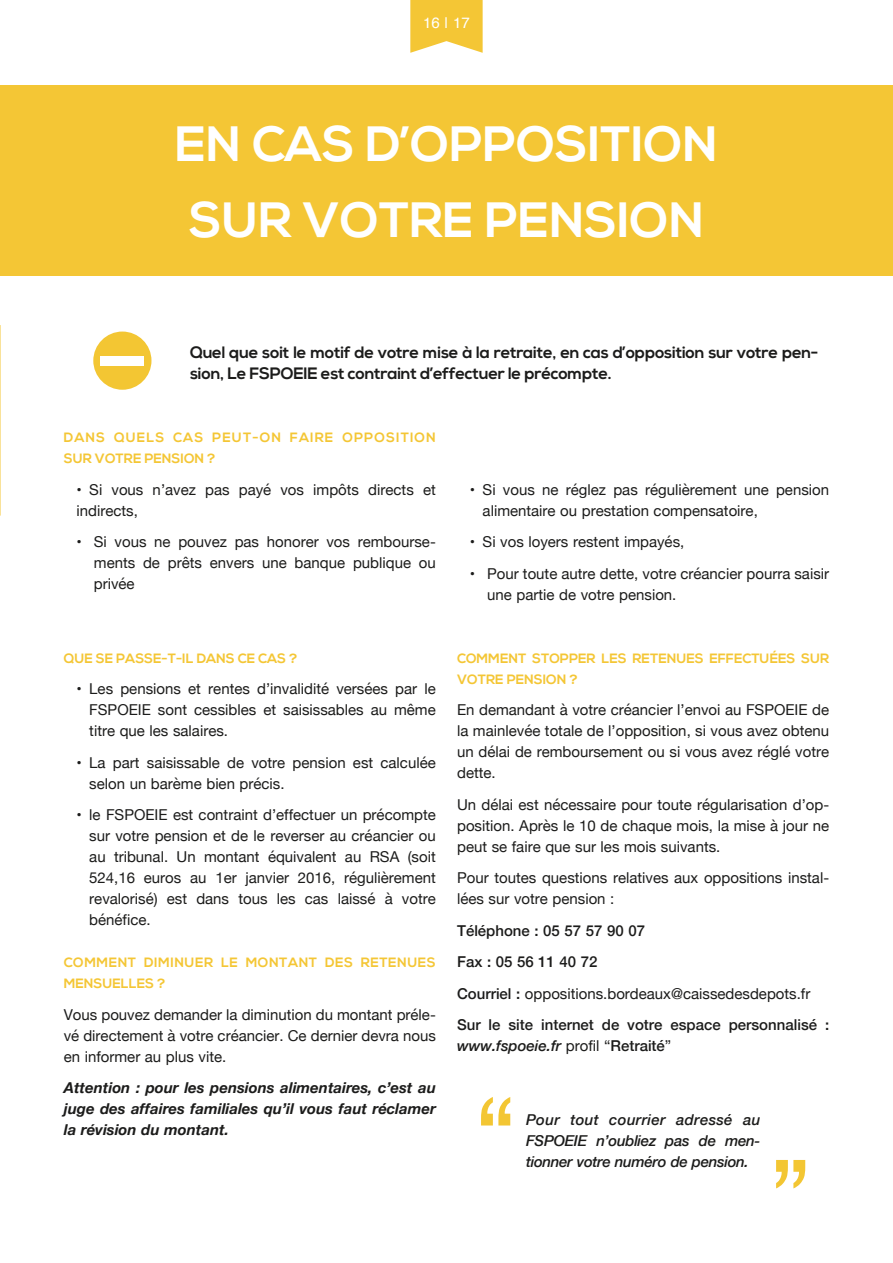
<style>
.page{position:relative;width:893px;height:1263px;background:#fff}
.page>*{position:absolute;margin:0;border:0;box-sizing:border-box;transform-origin:0 0}
.t1{font:700 49.5px/76.1px "Nexa";color:#fff}
.t2{font:700 16.5px/21px "Nexa";letter-spacing:-.015em;color:#1c1c1b}
.t3{font:15px/21px "Helvetica Neue";color:#1c1c1b;text-align:justify}
.t4{font:500 15px/31.5px "Helvetica Neue";color:#1c1c1b}
.t5{font:italic 700 15px/21px "Helvetica Neue";color:#1c1c1b;text-align:justify}
.t6{font:italic 500 15px/21px "Helvetica Neue";letter-spacing:-.02em;color:#1c1c1b;text-align:justify}
.t7{font:italic 500 15px "Helvetica Neue";color:#1c1c1b}
.t8{font:15px "Helvetica";color:#fff}
.t9{font:700 13.5px/21px "Nexa";color:#f4c635}
.t10{font:700 13.5px/21px "Nexa";letter-spacing:.08em;color:#f4c635}
.t11{font:700 13.5px/21px "Nexa";letter-spacing:.04em;color:#f4c635}
.s1{font-weight:400}
.s2{font-weight:400;font-style:normal}
.s3{font-style:normal}
</style>
<div class="page">
<div style="left:0;top:85px;width:893px;height:191px;background:#f4c635"></div>
<svg style="left:410px;top:0;width:73px;height:53px;background:#f5cc4d"></svg>
<img style="left:0;top:0;width:1px;height:484px">
<div style="left:93px;top:332px;width:58px;height:58px;background:#f3c633;border-radius:50%"></div>
<div style="left:101px;top:356px;width:43px;height:10px;background:#fff"></div>
<svg style="left:481px;top:1097px;width:29px;height:28px"></svg>
<svg style="left:776px;top:1160px;width:29px;height:28px"></svg>
<p class="t8" style="left:423px;top:17px;width:48px">16 | 17</p>
<h1 class="t1" style="left:175px;top:108px;width:544px">EN CAS D’OPPOSITION<br>SUR VOTRE PENSION</h1>
<p class="t2" style="left:190px;top:343px;width:630px">Quel que soit le motif de votre mise à la retraite, en cas d’opposition sur votre pen&shy;sion, Le FSPOEIE est contraint d’effectuer le précompte.</p>
<p class="t10" style="left:64px;top:427px;width:374px">DANS QUELS CAS PEUT-ON FAIRE OPPOSITION<br>SUR VOTRE PENSION ?</p>
<p class="t3" style="left:77px;top:480px;width:361px">• Si vous n’avez pas payé vos impôts directs et indirects,</p>
<p class="t3" style="left:94px;top:532px;width:343px;text-indent:-17px">• Si vous ne pouvez pas honorer vos rembourse&shy;ments de prêts envers une banque publique ou privée</p>
<p class="t9" style="left:64px;top:648px;width:235px">QUE SE PASSE-T-IL DANS CE CAS ?</p>
<p class="t3" style="left:89px;top:679px;width:348px;text-indent:-13px">• Les pensions et rentes d’invalidité versées par le FSPOEIE sont cessibles et saisissables au même titre que les salaires.</p>
<p class="t3" style="left:89px;top:753px;width:348px;text-indent:-13px">• La part saisissable de votre pension est calculée selon un barème bien précis.</p>
<p class="t3" style="left:89px;top:805px;width:348px;text-indent:-13px">• le FSPOEIE est contraint d’effectuer un précompte sur votre pension et de le reverser au créancier ou au tribunal. Un montant équivalent au RSA (soit 524,16 euros au 1er janvier 2016, régulièrement revalorisé) est dans tous les cas laissé à votre bénéfice.</p>
<p class="t11" style="left:64px;top:952px;width:374px">COMMENT DIMINUER LE MONTANT DES RETENUES<br>MENSUELLES ?</p>
<p class="t3" style="left:64px;top:1005px;width:374px">Vous pouvez demander la diminution du montant préle&shy;vé directement à votre créancier. Ce dernier devra nous en informer au plus vite.</p>
<p class="t5" style="left:64px;top:1079px;width:374px">Attention : pour les pensions alimentaires, c’est au juge des affaires familiales qu’il vous faut réclamer la révision du montant.</p>
<p class="t3" style="left:483px;top:480px;width:348px;text-indent:-13px">• Si vous ne réglez pas régulièrement une pension alimentaire ou prestation compensatoire,</p>
<p class="t3" style="left:470px;top:532px;width:216px">• Si vos loyers restent impayés,</p>
<p class="t3" style="left:487px;top:564px;width:343px;text-indent:-17px">• Pour toute autre dette, votre créancier pourra saisir une partie de votre pension.</p>
<p class="t9" style="left:457px;top:648px;width:374px">COMMENT STOPPER LES RETENUES EFFECTUÉES SUR<br>VOTRE PENSION ?</p>
<p class="t3" style="left:457px;top:700px;width:374px">En demandant à votre créancier l’envoi au FSPOEIE de la mainlevée totale de l’opposition, si vous avez obtenu un délai de remboursement ou si vous avez réglé votre dette.</p>
<p class="t3" style="left:457px;top:795px;width:374px">Un délai est nécessaire pour toute régularisation d’op&shy;position. Après le 10 de chaque mois, la mise à jour ne peut se faire que sur les mois suivants.</p>
<p class="t3" style="left:457px;top:868px;width:374px">Pour toutes questions relatives aux oppositions instal&shy;lées sur votre pension :</p>
<p class="t4" style="left:457px;top:916px;width:374px">Téléphone : 05 57 57 90 07<br>Fax : 05 56 11 40 72<br>Courriel : <span class="s1">oppositions.bordeaux@caissedesdepots.fr </span>Sur le site internet de votre espace personnalisé :</p>
<p class="t7" style="left:457px;top:1040px;width:216px">www.fspoeie.fr <span class="s2">profil “</span><span class="s3">Retraité</span><span class="s2">”</span></p>
<p class="t6" style="left:526px;top:1110px;width:236px">Pour tout courrier adressé au FSPOEIE n’oubliez pas de men&shy;tionner votre numéro de pension.</p>
</div>
